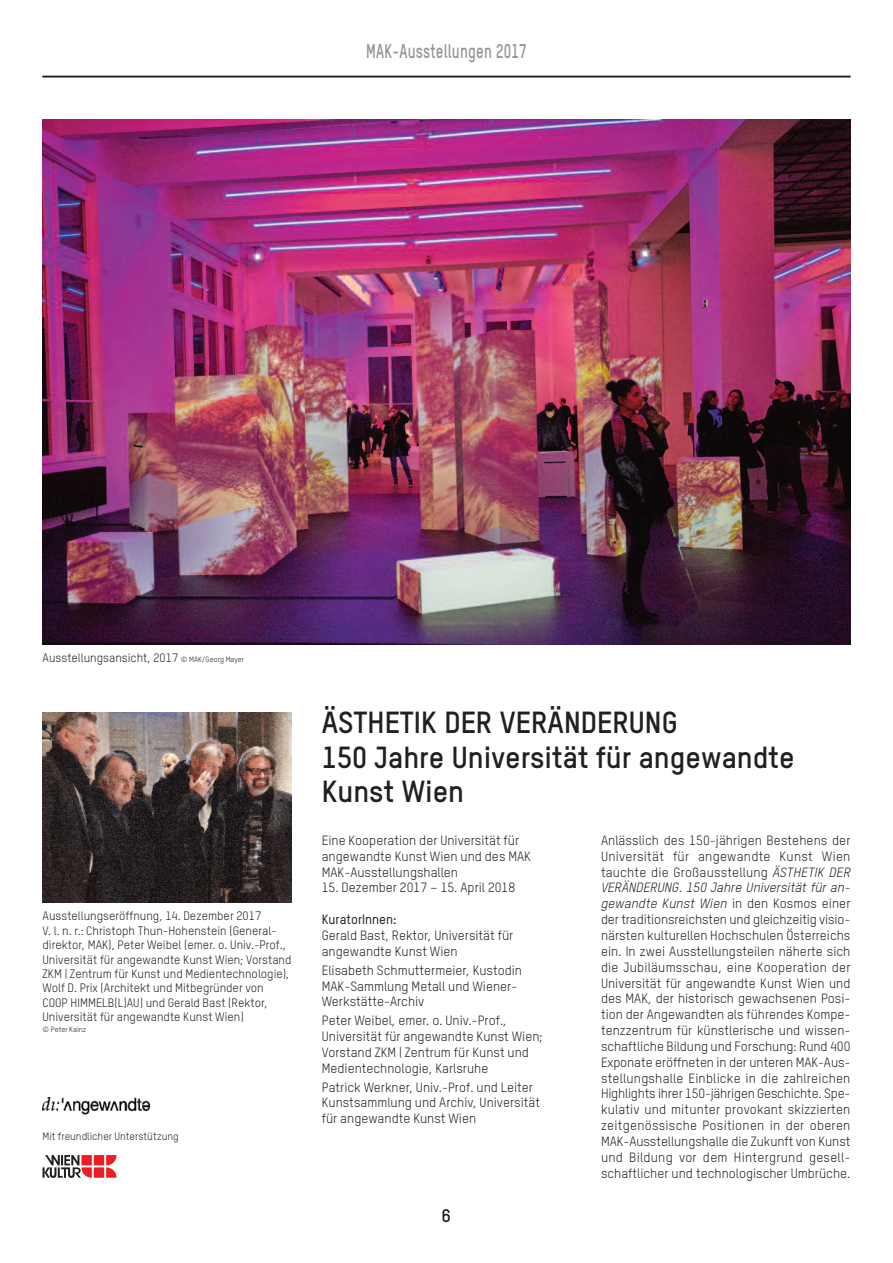
<style>
.page{position:relative;width:893px;height:1263px;background:#fff}
.page>*{position:absolute;margin:0;border:0;box-sizing:border-box;transform-origin:0 0}
.t1{font:700 30px/34.5px "TSTAR";color:#231f20}
.t2{font:700 19.5px "TSTAR";letter-spacing:.015em;color:#939598;scale:.76 1}
.t3{font:700 18px "TSTAR";color:#231f20}
.t4{font:13.2px/15.9px "TSTAR";color:#231f20}
.t5{font:500 13.2px "TSTAR";color:#231f20}
.t6{font:12px/14.4px "TSTAR";color:#231f20}
.t7{font:10.5px "TSTAR";color:#231f20}
.t8{font:7.5px "TSTAR";color:#231f20}
.s1{font-size:7.5px}
.s2{font-style:italic}
</style>
<div class="page">
<hr style="left:43px;top:76px;width:807px;height:1px;background:#231f20">
<img style="left:43px;top:119px;width:807px;height:525px">
<img style="left:43px;top:712px;width:249px;height:190px">
<img style="left:43px;top:1098px;width:107px;height:17px">
<svg style="left:43px;top:1155px;width:73px;height:23px"></svg>
<h2 class="t2" style="left:366px;top:44px;width:213px">MAK-Ausstellungen 2017</h2>
<p class="t6" style="left:43px;top:652px;width:203px">Ausstellungsansicht, 2017 <span class="s1">© MAK/Georg Mayer</span></p>
<p class="t6" style="left:43px;top:910px;width:251px">Ausstellungseröffnung, 14. Dezember 2017<br>V. l. n. r.: Christoph Thun-Hohenstein (General&shy;direktor, MAK), Peter Weibel (emer. o. Univ.-Prof., Universität für angewandte Kunst Wien; Vorstand ZKM | Zentrum für Kunst und Medientechnologie), Wolf D. Prix (Architekt und Mitbegründer von COOP HIMMELB(L)AU) und Gerald Bast (Rektor, Universität für angewandte Kunst Wien)</p>
<p class="t8" style="left:43px;top:1027px;width:45px">© Peter Kainz</p>
<p class="t7" style="left:43px;top:1133px;width:138px">Mit freundlicher Unterstützung</p>
<h1 class="t1" style="left:322px;top:709px;width:474px">ÄSTHETIK DER VERÄNDERUNG<br>150 Jahre Universität für angewandte<br>Kunst Wien</h1>
<p class="t4" style="left:322px;top:834px;width:211px">Eine Kooperation der Universität für angewandte Kunst Wien und des MAK<br>MAK-Ausstellungshallen</p>
<p class="t4" style="left:322px;top:881px;width:195px">15. Dezember 2017 – 15. April 2018</p>
<p class="t5" style="left:322px;top:915px;width:76px">KuratorInnen:</p>
<p class="t4" style="left:322px;top:929px;width:193px">Gerald Bast, Rektor, Universität für angewandte Kunst Wien</p>
<p class="t4" style="left:322px;top:963px;width:202px">Elisabeth Schmuttermeier, Kustodin<br>MAK-Sammlung Metall und Wiener-<br>Werkstätte-Archiv</p>
<p class="t4" style="left:322px;top:1014px;width:222px">Peter Weibel, emer. o. Univ.-Prof., Universität für angewandte Kunst Wien; Vorstand ZKM | Zentrum für Kunst und Medientechnologie, Karlsruhe</p>
<p class="t4" style="left:322px;top:1080px;width:220px">Patrick Werkner, Univ.-Prof. und Leiter<br>Kunstsammlung und Archiv, Universität für angewandte Kunst Wien</p>
<h3 class="t3" style="left:442px;top:1209px;width:11px">6</h3>
<p class="t4" style="left:601px;top:834px;width:251px;text-align:justify">Anlässlich des 150-jährigen Bestehens der Universität für angewandte Kunst Wien tauchte die Großausstellung <span class="s2">ÄSTHETIK DER VERÄNDERUNG</span>. <span class="s2">150 Jahre Universität für an&shy;gewandte Kunst Wien</span> in den Kosmos einer der traditionsreichsten und gleichzeitig visio&shy;närsten kulturellen Hochschulen Österreichs ein. In zwei Ausstellungsteilen näherte sich die Jubiläumsschau, eine Kooperation der Universität für angewandte Kunst Wien und des MAK, der historisch gewachsenen Posi&shy;tion der Angewandten als führendes Kompe&shy;tenzzentrum für künstlerische und wissen&shy;schaftliche Bildung und Forschung: Rund 400<br>Exponate eröffneten in der unteren MAK-Aus&shy;stellungshalle Einblicke in die zahlreichen Highlights ihrer 150-jährigen Geschichte. Spe&shy;kulativ und mitunter provokant skizzierten zeitgenössische Positionen in der oberen MAK-Ausstellungshalle die Zukunft von Kunst und Bildung vor dem Hintergrund gesell&shy;schaftlicher und technologischer Umbrüche.</p>
</div>
